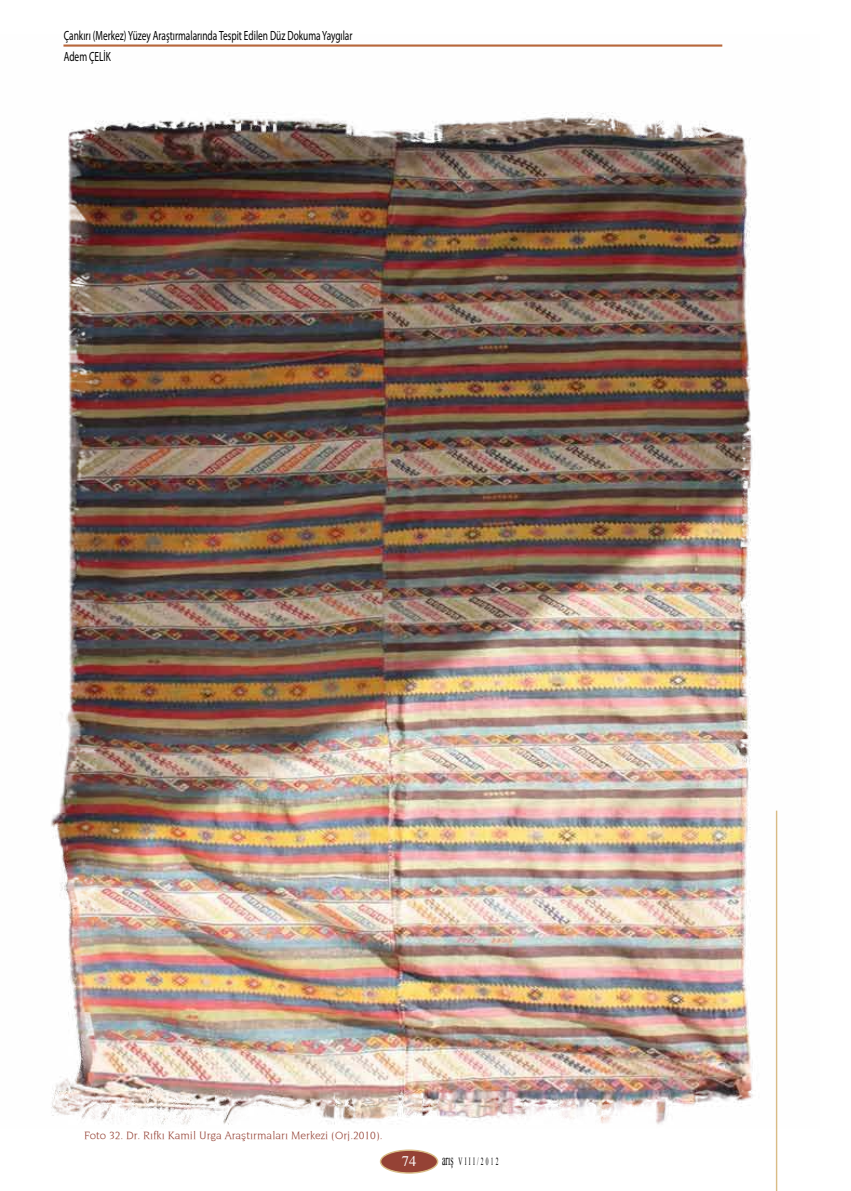
<style>
.page{position:relative;width:851px;height:1191px;background:#fff}
.page>*{position:absolute;margin:0;border:0;box-sizing:border-box;transform-origin:0 0}
.t1{font:14.55px "Times";color:#fff}
.t2{font:13.35px/20.9px "Myriad Pro";color:#000;scale:.7 1}
.t3{font:11.4px "Novarese";color:#954235}
.t4{font:10.95px "Times New Roman";letter-spacing:.4em;color:#000;scale:.51 1}
.s1{font-size:15.6px}
</style>
<div class="page">
<hr style="left:775px;top:810px;width:2px;height:381px;background:#d9bc86">
<div style="left:380px;top:1150px;width:57px;height:23px;background:#954235;border-radius:50%"></div>
<div style="left:380px;top:1149px;width:58px;height:24px;border:1px solid #d9bc86;border-radius:50%"></div>
<img style="left:51px;top:44px;width:727px;height:1085px">
<p class="t2" style="left:64px;top:25px;width:414px">Çankırı (Merkez) Yüzey Araştırmalarında Tespit Edilen Düz Dokuma Yaygılar<br>Adem ÇELİK</p>
<p class="t3" style="left:84px;top:1129px;width:300px">Foto 32. Dr. Rıfkı Kamil Urga Araştırmaları Merkezi (Orj.2010).</p>
<p class="t1" style="left:402px;top:1147px;width:16px">74</p>
<p class="t4" style="left:442px;top:1154px;width:112px"><span class="s1">arış</span> VIII/2012</p>
</div>
